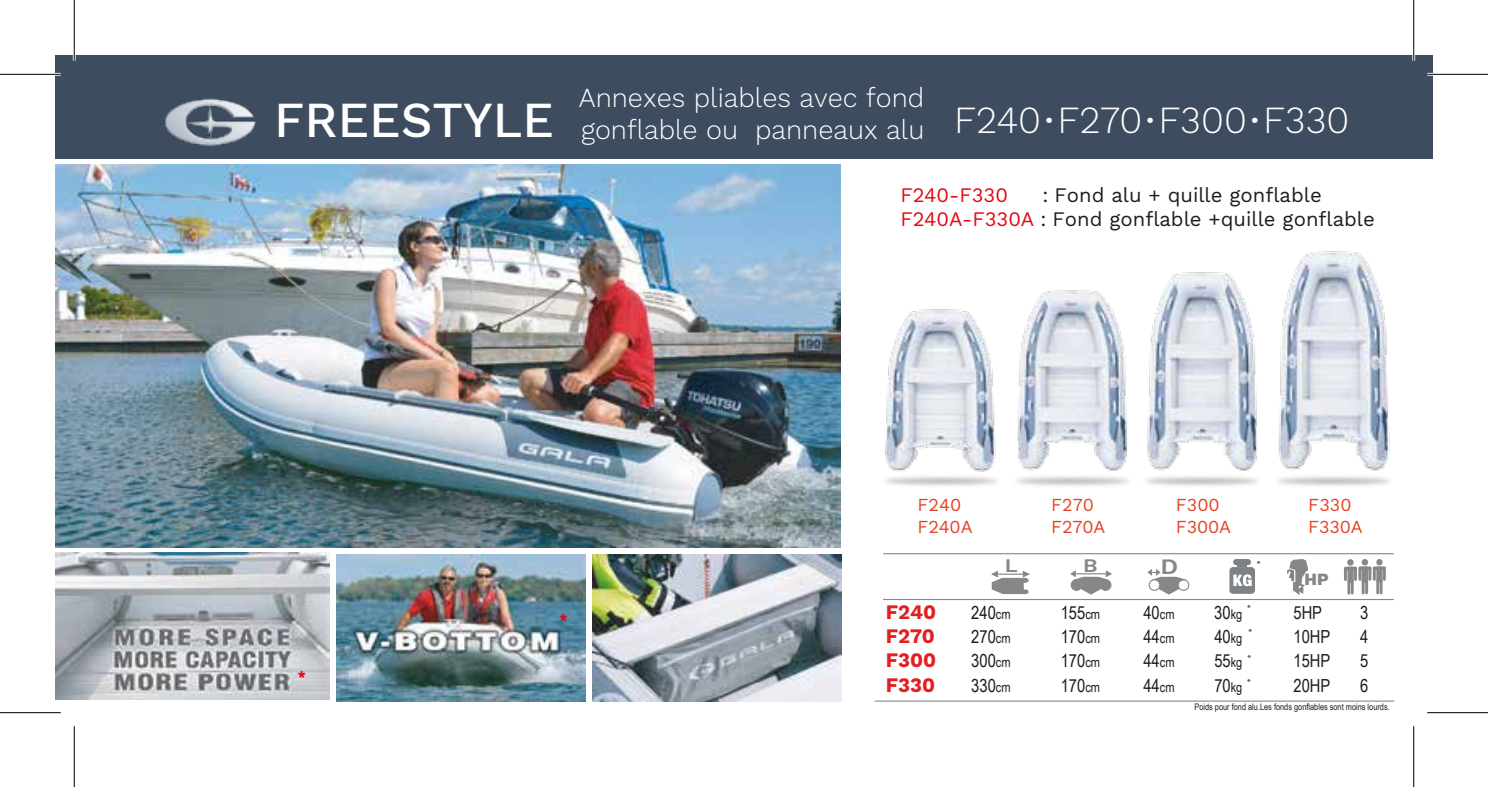
<style>
.page{position:relative;width:1488px;height:787px;background:#fff}
.page>*{position:absolute;margin:0;border:0;box-sizing:border-box;transform-origin:0 0}
.t1{font:500 49.5px "Work Sans";color:#fff}
.t2{font:300 37.8px "Work Sans";color:#fff}
.t3{font:300 27px/31.9px "Work Sans";color:#fff}
.t4{font:600 21.6px "Work Sans";color:#878787;scale:1.15 1}
.t5{font:20.25px/24.3px "Work Sans";color:#1d1d1b}
.t6{font:700 20.25px "Work Sans";color:#e32021}
.t7{font:20.25px "Work Sans";color:#e30613}
.t8{font:600 18.9px "Work Sans";color:#878787;scale:1.14 1}
.t9{font:18px "Arial Narrow";color:#1d1d1b}
.t10{font:18px/21.6px "Work Sans";letter-spacing:-.005em;color:#e34225}
.t11{font:800 16.88px "Work Sans";color:#878787}
.t12{font:800 13.5px "Work Sans";color:#e30613}
.t13{font:9px "Arial Narrow";color:#1d1d1b}
.t14{font:9px "Myriad Pro";color:#1d1d1b}
.s1{font-weight:200}
.s2{color:#e30613}
.s3{font-size:13.5px}
</style>
<div class="page">
<img style="left:885px;top:251px;width:505px;height:235px">
<div style="left:55px;top:55px;width:1378px;height:104px;background:#3d4c5f"></div>
<img style="left:165px;top:99px;width:90px;height:47px">
<img style="left:55px;top:165px;width:785px;height:382px">
<img style="left:337px;top:554px;width:249px;height:147px">
<img style="left:55px;top:552px;width:275px;height:147px">
<img style="left:592px;top:554px;width:249px;height:147px">
<hr style="left:875px;top:700px;width:519px;height:1px;background:#878787">
<div style="left:1229px;top:567px;width:26px;height:26px;background:#7e8286;border-radius:4px"></div>
<svg style="left:1237px;top:565px;width:10px;height:2px"></svg>
<div style="left:1233px;top:558px;width:18px;height:7px;background:#7e8286;border-radius:3px"></div>
<svg style="left:1233px;top:574px;width:19px;height:12px"></svg>
<svg style="left:1287px;top:559px;width:21px;height:35px"></svg>
<div style="left:1347px;top:559px;width:7px;height:6px;background:#878787;border-radius:50%"></div>
<svg style="left:1347px;top:570px;width:7px;height:12px"></svg>
<hr style="left:1347px;top:579px;width:3px;height:15px;background:#878787">
<hr style="left:1351px;top:579px;width:3px;height:15px;background:#878787">
<svg style="left:1344px;top:566px;width:13px;height:4px"></svg>
<hr style="left:1354px;top:566px;width:3px;height:15px;background:#878787">
<hr style="left:1344px;top:566px;width:3px;height:15px;background:#878787">
<div style="left:1362px;top:558px;width:6px;height:7px;background:#878787;border-radius:50%"></div>
<div style="left:1362px;top:566px;width:6px;height:16px;background:#878787"></div>
<hr style="left:1362px;top:579px;width:3px;height:15px;background:#878787">
<hr style="left:1365px;top:579px;width:3px;height:15px;background:#878787">
<hr style="left:1368px;top:566px;width:3px;height:14px;background:#878787">
<hr style="left:1358px;top:566px;width:3px;height:14px;background:#878787">
<svg style="left:1376px;top:558px;width:6px;height:7px"></svg>
<svg style="left:1376px;top:570px;width:6px;height:24px"></svg>
<svg style="left:1373px;top:566px;width:13px;height:4px"></svg>
<hr style="left:1383px;top:566px;width:3px;height:14px;background:#878787">
<hr style="left:1373px;top:566px;width:3px;height:14px;background:#878787">
<svg style="left:991px;top:571px;width:39px;height:23px"></svg>
<hr style="left:992px;top:573px;width:36px;height:1px;background:#878787">
<div style="left:1178px;top:579px;width:11px;height:11px;border:1px solid #878787;border-radius:50%"></div>
<svg style="left:1147px;top:569px;width:38px;height:25px"></svg>
<svg style="left:1070px;top:570px;width:42px;height:24px"></svg>
<div style="left:1071px;top:579px;width:11px;height:11px;background:#878787;border-radius:50%"></div>
<div style="left:1071px;top:579px;width:11px;height:11px;border:1px solid #878787;border-radius:50%"></div>
<div style="left:1100px;top:579px;width:11px;height:11px;background:#878787;border-radius:50%"></div>
<div style="left:1100px;top:579px;width:11px;height:11px;border:1px solid #878787;border-radius:50%"></div>
<hr style="left:883px;top:553px;width:511px;height:1px;background:#878787">
<hr style="left:883px;top:598px;width:511px;height:2px;background:#878787">
<hr style="left:0;top:73px;width:61px;height:3px;background:#fff">
<hr style="left:1427px;top:73px;width:61px;height:3px;background:#fff">
<hr style="left:73px;top:0;width:3px;height:61px;background:#fff">
<hr style="left:1412px;top:0;width:3px;height:61px;background:#fff">
<hr style="left:0;top:74px;width:61px;height:1px;background:#000">
<hr style="left:1427px;top:74px;width:61px;height:1px;background:#000">
<hr style="left:0;top:712px;width:61px;height:1px;background:#000">
<hr style="left:1427px;top:712px;width:61px;height:1px;background:#000">
<hr style="left:74px;top:0;width:1px;height:61px;background:#000">
<hr style="left:74px;top:726px;width:1px;height:60px;background:#000">
<hr style="left:1413px;top:0;width:1px;height:61px;background:#000">
<hr style="left:1413px;top:726px;width:1px;height:60px;background:#000">
<h1 class="t1" style="left:274px;top:91px;width:281px">FREESTYLE</h1>
<h3 class="t3" style="left:579px;top:83px;width:347px">Annexes pliables avec fond gonflable ou panneaux alu</h3>
<h2 class="t2" style="left:954px;top:98px;width:397px">F240<span class="s1">•</span>F270<span class="s1">•</span>F300<span class="s1">•</span>F330</h2>
<p class="t5" style="left:901px;top:183px;width:476px;text-indent:142px">: Fond alu + quille gonflable<br><span class="s2">F240A-F330A</span> : Fond gonflable +quille gonflable</p>
<p class="t7" style="left:901px;top:183px;width:109px">F240-F330</p>
<p class="t12" style="left:298px;top:668px;width:10px">*</p>
<p class="t12" style="left:560px;top:612px;width:10px">*</p>
<p class="t10" style="left:917px;top:494px;width:57px">F240<br>F240A</p>
<p class="t10" style="left:1051px;top:494px;width:56px">F270<br>F270A</p>
<p class="t10" style="left:1176px;top:494px;width:57px">F300<br>F300A</p>
<p class="t10" style="left:1308px;top:494px;width:56px">F330<br>F330A</p>
<p class="t8" style="left:1005px;top:554px;width:13px">L</p>
<p class="t8" style="left:1083px;top:554px;width:14px">B</p>
<p class="t4" style="left:1160px;top:553px;width:17px">D</p>
<p class="t14" style="left:1257px;top:558px;width:5px">*</p>
<p class="t11" style="left:1305px;top:569px;width:26px">HP</p>
<p class="t14" style="left:1247px;top:602px;width:5px">*</p>
<p class="t14" style="left:1249px;top:626px;width:5px">*</p>
<p class="t14" style="left:1247px;top:652px;width:5px">*</p>
<p class="t14" style="left:1247px;top:675px;width:5px">*</p>
<p class="t6" style="left:886px;top:600px;width:52px">F240</p>
<p class="t9" style="left:971px;top:599px;width:41px">240<span class="s3">cm</span></p>
<p class="t9" style="left:1061px;top:599px;width:41px">155<span class="s3">cm</span></p>
<p class="t9" style="left:1143px;top:599px;width:33px">40<span class="s3">cm</span></p>
<p class="t9" style="left:1214px;top:599px;width:30px">30<span class="s3">kg</span></p>
<p class="t9" style="left:1293px;top:599px;width:30px">5HP</p>
<p class="t9" style="left:1360px;top:599px;width:10px">3</p>
<p class="t6" style="left:886px;top:624px;width:51px">F270</p>
<p class="t9" style="left:971px;top:623px;width:41px">270<span class="s3">cm</span></p>
<p class="t9" style="left:1061px;top:623px;width:41px">170<span class="s3">cm</span></p>
<p class="t9" style="left:1143px;top:623px;width:33px">44<span class="s3">cm</span></p>
<p class="t9" style="left:1214px;top:623px;width:30px">40<span class="s3">kg</span></p>
<p class="t9" style="left:1293px;top:623px;width:38px">10HP</p>
<p class="t9" style="left:1360px;top:623px;width:10px">4</p>
<p class="t6" style="left:886px;top:648px;width:52px">F300</p>
<p class="t9" style="left:971px;top:647px;width:41px">300<span class="s3">cm</span></p>
<p class="t9" style="left:1061px;top:647px;width:41px">170<span class="s3">cm</span></p>
<p class="t9" style="left:1143px;top:647px;width:33px">44<span class="s3">cm</span></p>
<p class="t9" style="left:1214px;top:647px;width:30px">55<span class="s3">kg</span></p>
<p class="t9" style="left:1293px;top:647px;width:38px">15HP</p>
<p class="t9" style="left:1360px;top:647px;width:10px">5</p>
<p class="t6" style="left:886px;top:672px;width:51px">F330</p>
<p class="t9" style="left:971px;top:671px;width:41px">330<span class="s3">cm</span></p>
<p class="t9" style="left:1061px;top:671px;width:41px">170<span class="s3">cm</span></p>
<p class="t9" style="left:1143px;top:671px;width:33px">44<span class="s3">cm</span></p>
<p class="t9" style="left:1214px;top:671px;width:30px">70<span class="s3">kg</span></p>
<p class="t9" style="left:1293px;top:671px;width:38px">20HP</p>
<p class="t9" style="left:1360px;top:671px;width:10px">6</p>
<p class="t13" style="left:1194px;top:700px;width:197px">Poids pour fond alu.Les fonds gonflables sont moins lourds.</p>
</div>
